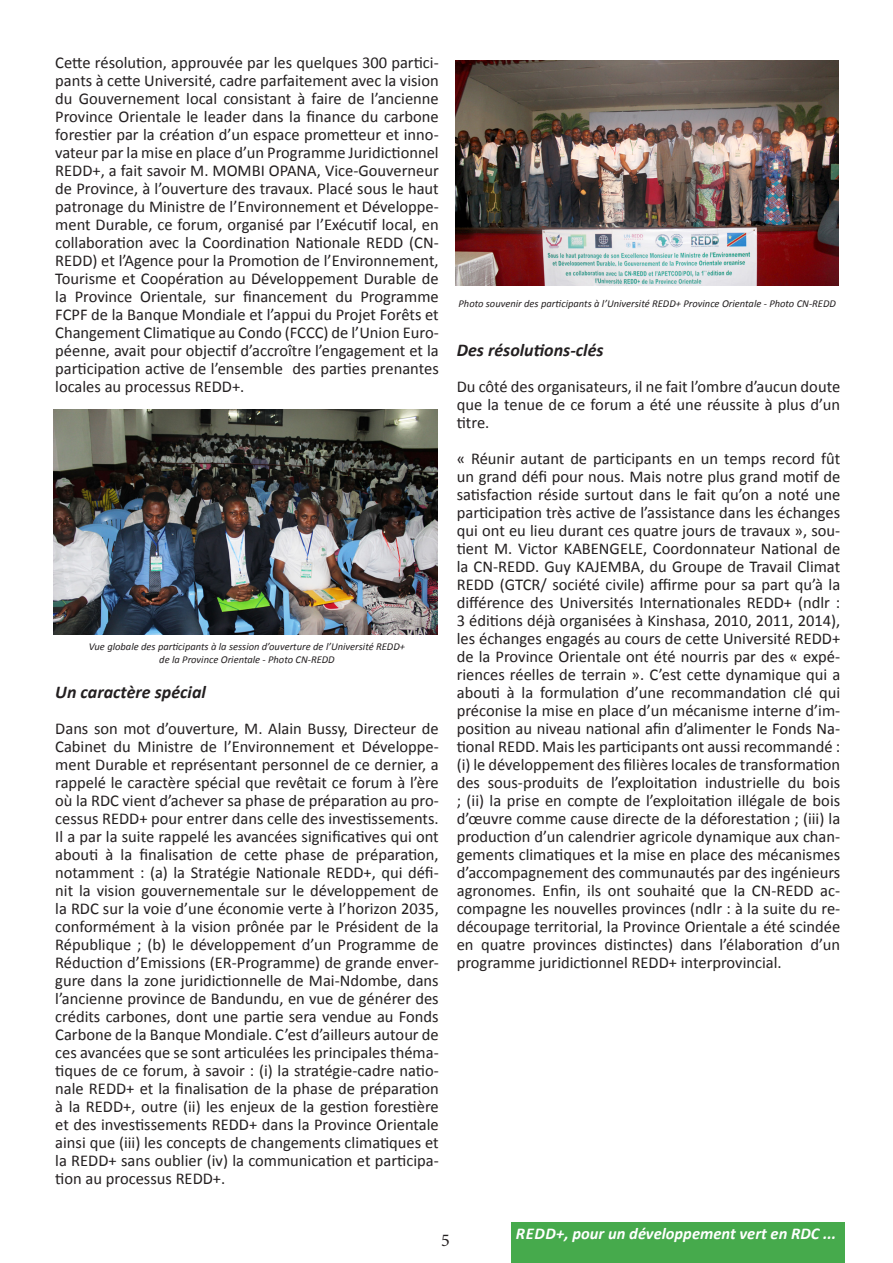
<style>
.page{position:relative;width:893px;height:1263px;background:#fff}
.page>*{position:absolute;margin:0;border:0;box-sizing:border-box;transform-origin:0 0}
.t1{font:italic 700 18px "Calibri";color:#231f20}
.t2{font:18px "Minion Pro";color:#231f20}
.t3{font:16.5px/18px "Calibri";color:#231f20;text-align:justify}
.t4{font:italic 700 16.5px "Calibri";color:#fff}
.t5{font:700 16.5px "Calibri";color:#fff}
.t6{font:italic 10.5px "Calibri";color:#231f20}
</style>
<div class="page">
<img style="left:455px;top:61px;width:384px;height:225px">
<img style="left:54px;top:409px;width:384px;height:226px">
<div style="left:511px;top:1222px;width:332px;height:41px;background:#46aa4c"></div>
<p class="t3" style="left:55px;top:53px;width:385px">Cette résolution, approuvée par les quelques 300 partici&shy;pants à cette Université, cadre parfaitement avec la vision du Gouvernement local consistant à faire de l’ancienne Province Orientale le leader dans la finance du carbone forestier par la création d’un espace prometteur et inno&shy;vateur par la mise en place d’un Programme Juridictionnel REDD+, a fait savoir M. MOMBI OPANA, Vice-Gouverneur de Province, à l’ouverture des travaux. Placé sous le haut patronage du Ministre de l’Environnement et Développe&shy;ment Durable, ce forum, organisé par l’Exécutif local, en collaboration avec la Coordination Nationale REDD (CN-REDD) et l’Agence pour la Promotion de l’Environnement, Tourisme et Coopération au Développement Durable de la Province Orientale, sur financement du Programme FCPF de la Banque Mondiale et l’appui du Projet Forêts et Changement Climatique au Condo (FCCC) de l’Union Euro&shy;péenne, avait pour objectif d’accroître l’engagement et la participation active de l’ensemble des parties prenantes locales au processus REDD+.</p>
<p class="t6" style="left:89px;top:640px;width:318px">Vue globale des participants à la session d’ouverture de l’Université REDD+</p>
<p class="t6" style="left:159px;top:652px;width:177px">de la Province Orientale - Photo CN-REDD</p>
<p class="t1" style="left:55px;top:680px;width:152px">Un caractère spécial</p>
<p class="t3" style="left:55px;top:719px;width:385px">Dans son mot d’ouverture, M. Alain Bussy, Directeur de Cabinet du Ministre de l’Environnement et Développe&shy;ment Durable et représentant personnel de ce dernier, a rappelé le caractère spécial que revêtait ce forum à l’ère où la RDC vient d’achever sa phase de préparation au pro&shy;cessus REDD+ pour entrer dans celle des investissements.<br>Il a par la suite rappelé les avancées significatives qui ont abouti à la finalisation de cette phase de préparation, notamment : (a) la Stratégie Nationale REDD+, qui défi&shy;nit la vision gouvernementale sur le développement de la RDC sur la voie d’une économie verte à l’horizon 2035, conformément à la vision prônée par le Président de la République ; (b) le développement d’un Programme de Réduction d’Emissions (ER-Programme) de grande enver&shy;gure dans la zone juridictionnelle de Mai-Ndombe, dans l’ancienne province de Bandundu, en vue de générer des crédits carbones, dont une partie sera vendue au Fonds Carbone de la Banque Mondiale. C’est d’ailleurs autour de ces avancées que se sont articulées les principales théma&shy;tiques de ce forum, à savoir : (i) la stratégie-cadre natio&shy;nale REDD+ et la finalisation de la phase de préparation à la REDD+, outre (ii) les enjeux de la gestion forestière et des investissements REDD+ dans la Province Orientale ainsi que (iii) les concepts de changements climatiques et la REDD+ sans oublier (iv) la communication et participa&shy;tion au processus REDD+.</p>
<p class="t6" style="left:458px;top:296px;width:379px">Photo souvenir des participants à l’Université REDD+ Province Orientale - Photo CN-REDD</p>
<p class="t1" style="left:457px;top:338px;width:148px">Des résolutions-clés</p>
<p class="t3" style="left:457px;top:377px;width:385px">Du côté des organisateurs, il ne fait l’ombre d’aucun doute que la tenue de ce forum a été une réussite à plus d’un titre.</p>
<p class="t3" style="left:457px;top:449px;width:385px">« Réunir autant de participants en un temps record fût un grand défi pour nous. Mais notre plus grand motif de satisfaction réside surtout dans le fait qu’on a noté une participation très active de l’assistance dans les échanges qui ont eu lieu durant ces quatre jours de travaux », sou&shy;tient M. Victor KABENGELE, Coordonnateur National de la CN-REDD. Guy KAJEMBA, du Groupe de Travail Climat REDD (GTCR/ société civile) affirme pour sa part qu’à la différence des Universités Internationales REDD+ (ndlr :<br>3 éditions déjà organisées à Kinshasa, 2010, 2011, 2014), les échanges engagés au cours de cette Université REDD+ de la Province Orientale ont été nourris par des « expé&shy;riences réelles de terrain ». C’est cette dynamique qui a abouti à la formulation d’une recommandation clé qui préconise la mise en place d’un mécanisme interne d’im&shy;position au niveau national afin d’alimenter le Fonds Na&shy;tional REDD. Mais les participants ont aussi recommandé : (i) le développement des filières locales de transformation des sous-produits de l’exploitation industrielle du bois ; (ii) la prise en compte de l’exploitation illégale de bois d’œuvre comme cause directe de la déforestation ; (iii) la production d’un calendrier agricole dynamique aux chan&shy;gements climatiques et la mise en place des mécanismes d’accompagnement des communautés par des ingénieurs agronomes. Enfin, ils ont souhaité que la CN-REDD ac&shy;compagne les nouvelles provinces (ndlr : à la suite du re&shy;découpage territorial, la Province Orientale a été scindée en quatre provinces distinctes) dans l’élaboration d’un programme juridictionnel REDD+ interprovincial.</p>
<p class="t2" style="left:441px;top:1228px;width:10px">5</p>
<p class="t4" style="left:516px;top:1222px;width:322px">REDD+, pour un développement vert en RDC ...</p>
<p class="t5" style="left:529px;top:1223px;width:303px">Redd+, pour un dévelo pement vert en RDC</p>
</div>
